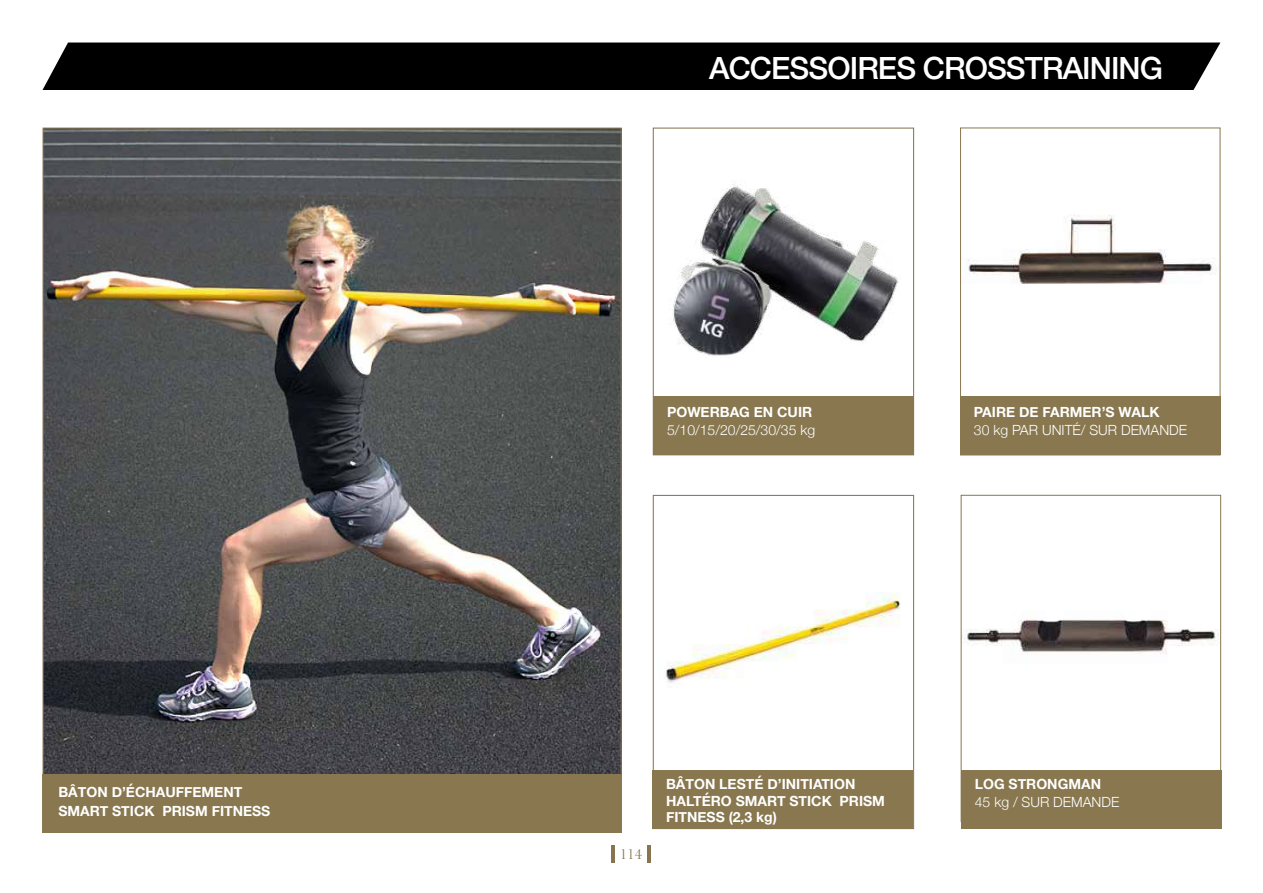
<style>
.page{position:relative;width:1263px;height:893px;background:#fff}
.page>*{position:absolute;margin:0;border:0;box-sizing:border-box;transform-origin:0 0}
.t1{font:500 30.6px "Helvetica Neue";letter-spacing:-.03em;color:#fff}
.t2{font:15px "Baskerville";color:#88774f}
.t3{font:700 14.1px/16.5px "Helvetica Neue";color:#fff}
.t4{font:300 14.1px "Helvetica Neue";color:#fff}
</style>
<div class="page">
<img style="left:666px;top:593px;width:235px;height:90px">
<img style="left:964px;top:619px;width:255px;height:36px">
<img style="left:968px;top:214px;width:246px;height:70px">
<img style="left:45px;top:130px;width:575px;height:644px">
<hr style="left:611px;top:846px;width:3px;height:17px;background:#86754e">
<hr style="left:648px;top:846px;width:3px;height:17px;background:#86754e">
<div style="left:43px;top:43px;width:1177px;height:47px;background:#000"></div>
<div style="left:960px;top:396px;width:260px;height:59px;background:#88774f"></div>
<div style="left:43px;top:774px;width:579px;height:59px;background:#88774f"></div>
<img style="left:673px;top:184px;width:226px;height:172px">
<div style="left:653px;top:396px;width:261px;height:59px;background:#88774f"></div>
<div style="left:652px;top:770px;width:261px;height:59px;background:#88774f"></div>
<div style="left:961px;top:770px;width:260px;height:59px;background:#88774f"></div>
<p class="t3" style="left:58px;top:784px;width:213px;line-height:18.1px">BÂTON D’ÉCHAUFFEMENT<br>SMART STICK PRISM FITNESS</p>
<h1 class="t1" style="left:709px;top:43px;width:455px">ACCESSOIRES CROSSTRAINING</h1>
<p class="t3" style="left:667px;top:404px;width:147px">POWERBAG EN CUIR</p>
<p class="t4" style="left:667px;top:419px;width:150px">5/10/15/20/25/30/35 kg</p>
<p class="t3" style="left:974px;top:404px;width:187px">PAIRE DE FARMER’S WALK</p>
<p class="t4" style="left:974px;top:419px;width:215px">30 kg PAR UNITÉ/ SUR DEMANDE</p>
<p class="t2" style="left:620px;top:844px;width:24px">114</p>
<p class="t3" style="left:666px;top:776px;width:220px">BÂTON LESTÉ D’INITIATION<br>HALTÉRO SMART STICK PRISM<br>FITNESS (2,3 kg)</p>
<p class="t3" style="left:975px;top:776px;width:128px">LOG STRONGMAN</p>
<p class="t4" style="left:975px;top:791px;width:146px">45 kg / SUR DEMANDE</p>
</div>
